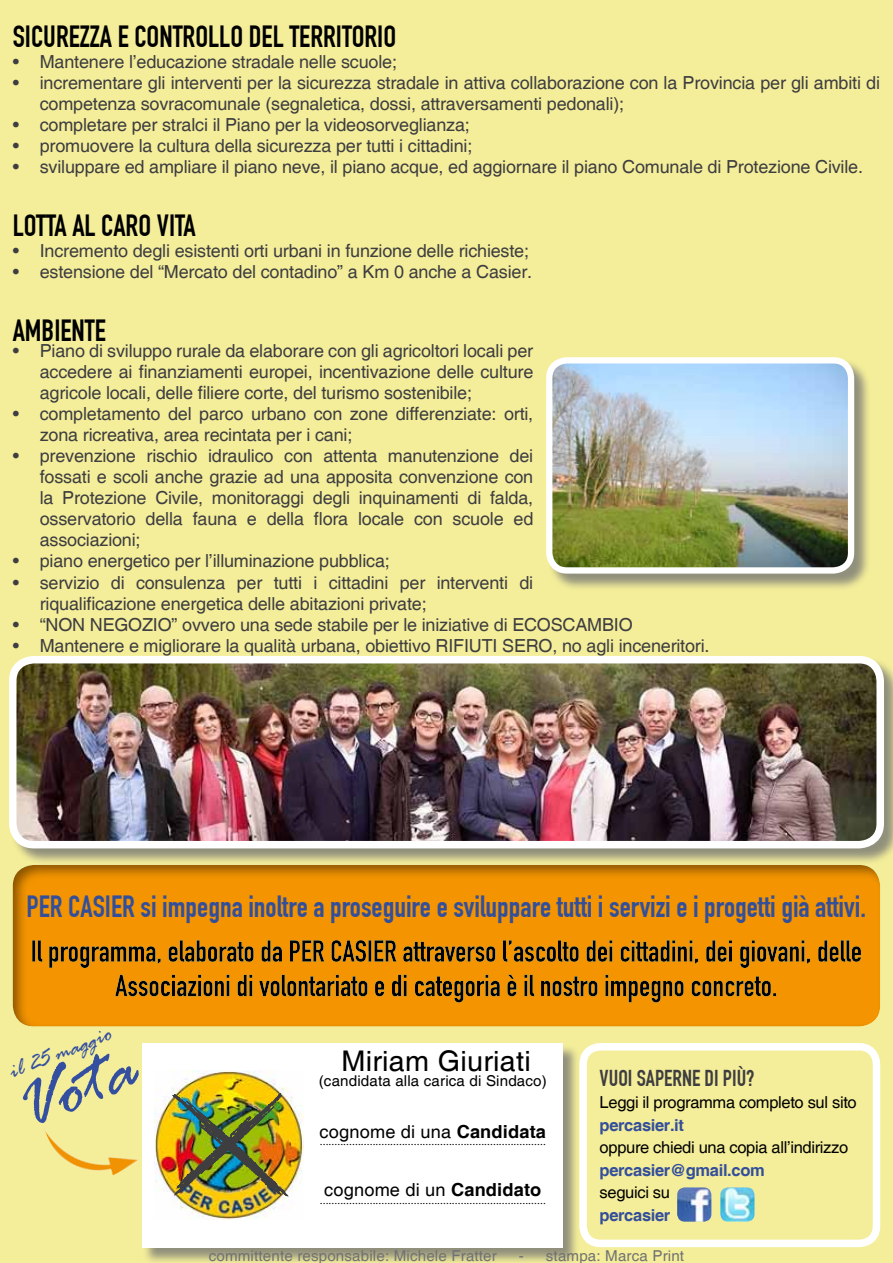
<style>
.page{position:relative;width:893px;height:1263px;background:#f4ee9a}
.page>*{position:absolute;margin:0;border:0;box-sizing:border-box;transform-origin:0 0}
.t1{font:italic 79.05px "Rage";color:#344fa0}
.t2{font:30px "DIN1451 Engschrift";color:#344f9a}
.t3{font:30px "DIN1451 Engschrift";color:#000}
.t4{font:28.5px "Helvetica";letter-spacing:.01em;color:#000}
.t5{font:italic 24.75px "Rage";color:#344fa0}
.t6{font:22.5px "DIN1451 Engschrift";color:#3e3d40}
.t7{font:18px/21px "Helvetica";letter-spacing:-.01em;color:#3e3d40}
.t8{font:18px "Helvetica";letter-spacing:.01em;color:#000}
.t9{font:16.5px "Helvetica";letter-spacing:-.02em;color:#000}
.t10{font:700 16.5px "Helvetica";letter-spacing:-.02em;color:#344f9a}
.t11{font:15px "Helvetica";letter-spacing:.01em;color:#707172}
.t12{font:15px "Helvetica";letter-spacing:.01em;color:#000}
.t13{font:9px "Arial Rounded MT Bold";color:#000}
.s1{font-weight:700}
</style>
<div class="page">
<div style="left:547px;top:358px;width:324px;height:233px;background:#707172;opacity:.75"></div>
<img style="left:549px;top:360px;width:302px;height:210px">
<div style="left:546px;top:357px;width:308px;height:217px;border:6px solid #fff;border-radius:18px"></div>
<div style="left:10px;top:657px;width:883px;height:209px;background:#707172;opacity:.75"></div>
<img style="left:13px;top:660px;width:867px;height:185px">
<div style="left:9px;top:656px;width:875px;height:192px;border:8px solid #fff;border-radius:21px"></div>
<div style="left:142px;top:1044px;width:438px;height:219px;background:#707172;opacity:.75"></div>
<div style="left:142px;top:1043px;width:420px;height:204px;background:#fff"></div>
<img style="left:154px;top:1071px;width:122px;height:121px">
<img style="left:161px;top:1084px;width:142px;height:136px">
<div style="left:579px;top:1043px;width:301px;height:204px;border:8px solid #fff;border-radius:18px"></div>
<img style="left:677px;top:1187px;width:34px;height:35px">
<img style="left:720px;top:1187px;width:35px;height:35px">
<div style="left:12px;top:865px;width:881px;height:163px;background:#707172;opacity:.75"></div>
<img style="left:44px;top:1129px;width:95px;height:46px">
<h2 class="t3" style="left:13px;top:19px;width:385px">SICUREZZA E CONTROLLO DEL TERRITORIO</h2>
<p class="t7" style="left:13px;top:52px;width:386px">• Mantenere l’educazione stradale nelle scuole;</p>
<p class="t7" style="left:40px;top:73px;width:842px;text-indent:-27px">• incrementare gli interventi per la sicurezza stradale in attiva collaborazione con la Provincia per gli ambiti di competenza sovracomunale (segnaletica, dossi, attraversamenti pedonali);</p>
<p class="t7" style="left:13px;top:115px;width:459px">• completare per stralci il Piano per la videosorveglianza;</p>
<p class="t7" style="left:13px;top:136px;width:461px">• promuovere la cultura della sicurezza per tutti i cittadini;</p>
<p class="t7" style="left:13px;top:157px;width:852px">• sviluppare ed ampliare il piano neve, il piano acque, ed aggiornare il piano Comunale di Protezione Civile.</p>
<h2 class="t3" style="left:13px;top:208px;width:184px">LOTTA AL CARO VITA</h2>
<p class="t7" style="left:13px;top:241px;width:518px">• Incremento degli esistenti orti urbani in funzione delle richieste;</p>
<p class="t7" style="left:13px;top:262px;width:521px">• estensione del “Mercato del contadino” a Km 0 anche a Casier.</p>
<h2 class="t3" style="left:13px;top:313px;width:95px">AMBIENTE</h2>
<p class="t7" style="left:40px;top:341px;width:495px;text-align:justify;text-indent:-27px">• Piano di sviluppo rurale da elaborare con gli agricoltori locali per accedere ai finanziamenti europei, incentivazione delle culture agricole locali, delle filiere corte, del turismo sostenibile;</p>
<p class="t7" style="left:40px;top:404px;width:495px;text-indent:-27px">• completamento del parco urbano con zone differenziate: orti, zona ricreativa, area recintata per i cani;</p>
<p class="t7" style="left:40px;top:446px;width:495px;text-align:justify;text-indent:-27px">• prevenzione rischio idraulico con attenta manutenzione dei fossati e scoli anche grazie ad una apposita convenzione con la Protezione Civile, monitoraggi degli inquinamenti di falda, osservatorio della fauna e della flora locale con scuole ed associazioni;</p>
<p class="t7" style="left:13px;top:551px;width:379px">• piano energetico per l’illuminazione pubblica;</p>
<p class="t7" style="left:40px;top:572px;width:495px;text-indent:-27px">• servizio di consulenza per tutti i cittadini per interventi di riqualificazione energetica delle abitazioni private;</p>
<p class="t7" style="left:13px;top:614px;width:621px">• “NON NEGOZIO” ovvero una sede stabile per le iniziative di ECOSCAMBIO</p>
<p class="t7" style="left:13px;top:635px;width:698px">• Mantenere e migliorare la qualità urbana, obiettivo RIFIUTI SERO, no agli inceneritori.</p>
<h2 class="t2" style="left:27px;top:888px;width:841px">PER CASIER si impegna inoltre a proseguire e sviluppare tutti i servizi e i progetti già attivi.</h2>
<h3 class="t5" style="left:5px;top:1059px;width:110px;rotate:-21deg">il 25 maggio</h3>
<h1 class="t1" style="left:-1px;top:1071px;width:130px;rotate:-22deg">Vota</h1>
<h3 class="t4" style="left:341px;top:1044px;width:191px">Miriam Giuriati</h3>
<p class="t12" style="left:319px;top:1072px;width:230px">(candidata alla carica di Sindaco)</p>
<p class="t8" style="left:320px;top:1121px;width:228px">cognome di una <span class="s1">Candidata</span></p>
<p class="t13" style="left:320px;top:1137px;width:227px">.............................................................................</p>
<p class="t8" style="left:324px;top:1179px;width:219px">cognome di un <span class="s1">Candidato</span></p>
<p class="t13" style="left:320px;top:1195px;width:227px">.............................................................................</p>
<p class="t6" style="left:600px;top:1065px;width:156px">VUOI SAPERNE DI PIÙ?</p>
<p class="t9" style="left:600px;top:1093px;width:259px">Leggi il programma completo sul sito</p>
<p class="t10" style="left:600px;top:1115px;width:86px">percasier.it</p>
<p class="t9" style="left:600px;top:1138px;width:250px">oppure chiedi una copia all’indirizzo</p>
<p class="t10" style="left:600px;top:1160px;width:167px">percasier@gmail.com</p>
<p class="t9" style="left:600px;top:1183px;width:72px">seguici su</p>
<p class="t10" style="left:600px;top:1205px;width:72px">percasier</p>
<p class="t11" style="left:209px;top:1247px;width:290px">committente responsabile: Michele Fratter</p>
<p class="t11" style="left:519px;top:1247px;width:167px">- stampa: Marca Print</p>
</div>
